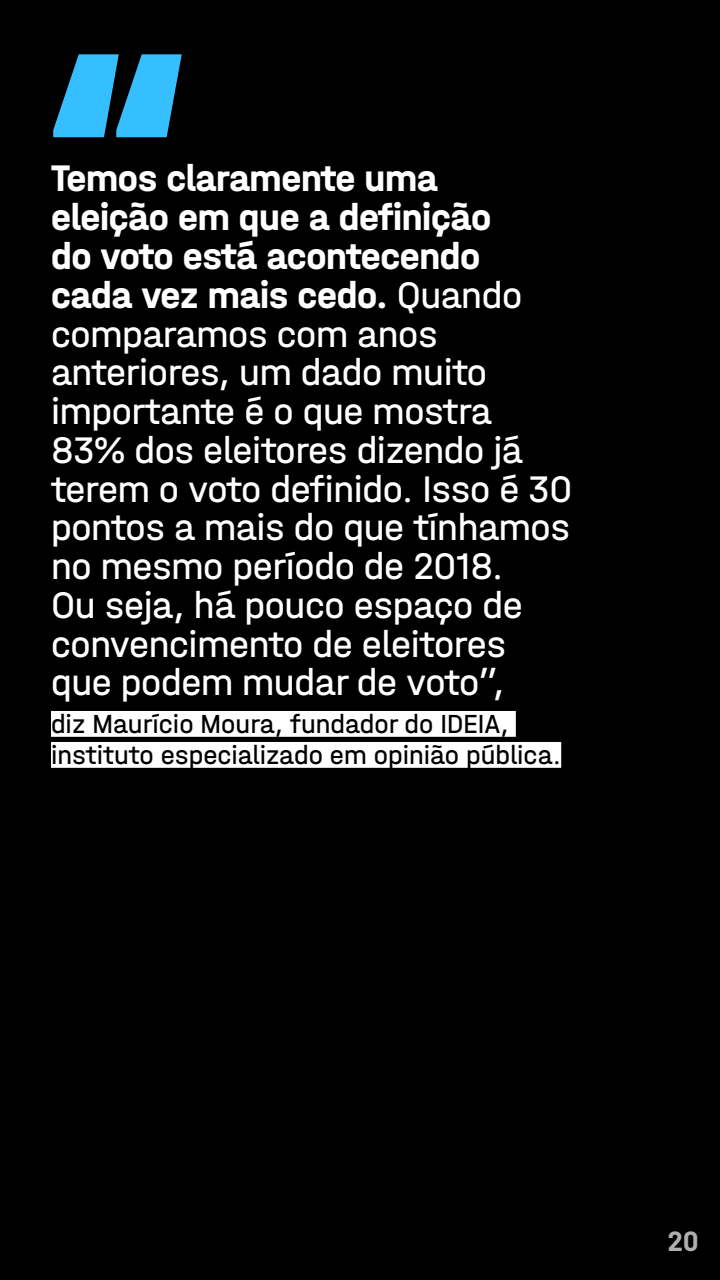
<style>
.page{position:relative;width:720px;height:1280px;background:#000}
.page>*{position:absolute;margin:0;border:0;box-sizing:border-box;transform-origin:0 0}
.t1{font:900 280px "Halvar Mittel";color:#36bfff}
.t2{font:39px/38.8px "Halvar Mittel";letter-spacing:-.01em;color:#fff}
.t3{font:27.6px/31px "Halvar Mittel";color:#000}
.t4{font:700 27px "Barlow";color:#afafb0}
.s1{font-weight:700}
</style>
<div class="page">
<div style="left:51px;top:711px;width:465px;height:26px;background:#fff"></div>
<div style="left:51px;top:742px;width:510px;height:26px;background:#fff"></div>
<h1 class="t1" style="left:44px;top:-19px;width:146px">“</h1>
<p class="t2" style="left:51px;top:158px;width:523px"><span class="s1">Temos claramente uma<br>eleição em que a definição<br>do voto está acontecendo<br>cada vez mais cedo.</span> Quando comparamos com anos anteriores, um dado muito importante é o que mostra<br>83% dos eleitores dizendo já terem o voto definido. Isso é 30 pontos a mais do que tínhamos no mesmo período de 2018.<br>Ou seja, há pouco espaço de convencimento de eleitores que podem mudar de voto”,</p>
<p class="t3" style="left:51px;top:708px;width:512px">diz Maurício Moura, fundador do IDEIA, instituto especializado em opinião pública.</p>
<p class="t4" style="left:668px;top:1221px;width:32px">20</p>
</div>
